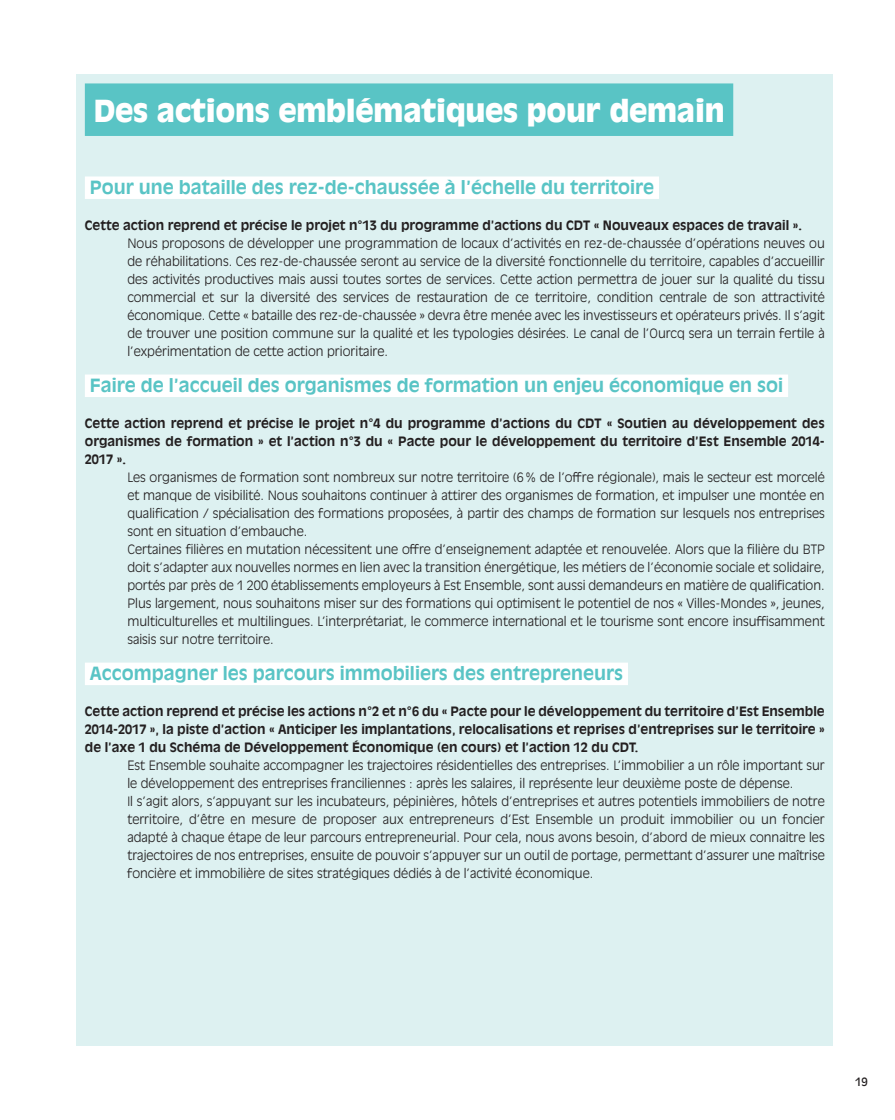
<style>
.page{position:relative;width:895px;height:1120px;background:#fff}
.page>*{position:absolute;margin:0;border:0;box-sizing:border-box;transform-origin:0 0}
.Titre_fond_bleu{font:900 30px "Antique Olive Std";letter-spacing:-.01em;color:#fff}
.Sous-titres_cartouch{font:700 18px "Antique Olive Std";color:#59c4c5}
.Texte_courant{font:300 12.75px/18px "Antique Olive Std";color:#231f20;text-align:justify}
.Texte_courant_gras{font:700 12.75px/18px "Antique Olive Std";color:#231f20;text-align:justify}
.t1{font:11.4px "Antique Olive Std";color:#231f20}
</style>
<div class="page">
<div style="left:76px;top:74px;width:757px;height:972px;background:#ddf1f1"></div>
<div style="left:85px;top:83px;width:648px;height:53px;background:#59c4c5"></div>
<div style="left:85px;top:176px;width:574px;height:23px;background:#fff"></div>
<div style="left:85px;top:374px;width:703px;height:23px;background:#fff"></div>
<div style="left:85px;top:662px;width:543px;height:23px;background:#fff"></div>
<p class="Titre_fond_bleu" style="left:94px;top:93px;width:632px">Des actions emblématiques pour demain</p>
<p class="Sous-titres_cartouch" style="left:90px;top:176px;width:566px">Pour une bataille des rez-de-chaussée à l’échelle du territoire</p>
<p class="Texte_courant_gras" style="left:85px;top:216px;width:719px">Cette action reprend et précise le projet n°13 du programme d’actions du CDT « Nouveaux espaces de travail ».</p>
<p class="Texte_courant" style="left:127px;top:234px;width:699px">Nous proposons de développer une programmation de locaux d’activités en rez-de-chaussée d’opérations neuves ou de réhabilitations. Ces rez-de-chaussée seront au service de la diversité fonctionnelle du territoire, capables d’accueillir des activités productives mais aussi toutes sortes de services. Cette action permettra de jouer sur la qualité du tissu commercial et sur la diversité des services de restauration de ce territoire, condition centrale de son attractivité économique. Cette « bataille des rez-de-chaussée » devra être menée avec les investisseurs et opérateurs privés. Il s’agit de trouver une position commune sur la qualité et les typologies désirées. Le canal de l’Ourcq sera un terrain fertile à l’expérimentation de cette action prioritaire.</p>
<p class="Sous-titres_cartouch" style="left:90px;top:374px;width:695px">Faire de l’accueil des organismes de formation un enjeu économique en soi</p>
<p class="Texte_courant_gras" style="left:85px;top:414px;width:741px">Cette action reprend et précise le projet n°4 du programme d’actions du CDT « Soutien au développement des organismes de formation » et l’action n°3 du « Pacte pour le développement du territoire d’Est Ensemble 2014- 2017 ».</p>
<p class="Texte_courant" style="left:127px;top:468px;width:699px">Les organismes de formation sont nombreux sur notre territoire (6% de l’offre régionale), mais le secteur est morcelé et manque de visibilité. Nous souhaitons continuer à attirer des organismes de formation, et impulser une montée en qualification / spécialisation des formations proposées, à partir des champs de formation sur lesquels nos entreprises sont en situation d’embauche.</p>
<p class="Texte_courant" style="left:127px;top:540px;width:699px">Certaines filières en mutation nécessitent une offre d’enseignement adaptée et renouvelée. Alors que la filière du BTP doit s’adapter aux nouvelles normes en lien avec la transition énergétique, les métiers de l’économie sociale et solidaire, portés par près de 1 200 établissements employeurs à Est Ensemble, sont aussi demandeurs en matière de qualification.<br>Plus largement, nous souhaitons miser sur des formations qui optimisent le potentiel de nos « Villes-Mondes », jeunes, multiculturelles et multilingues. L’interprétariat, le commerce international et le tourisme sont encore insuffisamment saisis sur notre territoire.</p>
<p class="Sous-titres_cartouch" style="left:90px;top:662px;width:535px">Accompagner les parcours immobiliers des entrepreneurs</p>
<p class="Texte_courant_gras" style="left:85px;top:702px;width:741px">Cette action reprend et précise les actions n°2 et n°6 du « Pacte pour le développement du territoire d’Est Ensemble 2014-2017 », la piste d’action « Anticiper les implantations, relocalisations et reprises d’entreprises sur le territoire » de l’axe 1 du Schéma de Développement Économique (en cours) et l’action 12 du CDT.</p>
<p class="Texte_courant" style="left:127px;top:756px;width:699px">Est Ensemble souhaite accompagner les trajectoires résidentielles des entreprises. L’immobilier a un rôle important sur le développement des entreprises franciliennes : après les salaires, il représente leur deuxième poste de dépense.</p>
<p class="Texte_courant" style="left:127px;top:792px;width:699px">Il s’agit alors, s’appuyant sur les incubateurs, pépinières, hôtels d’entreprises et autres potentiels immobiliers de notre territoire, d’être en mesure de proposer aux entrepreneurs d’Est Ensemble un produit immobilier ou un foncier adapté à chaque étape de leur parcours entrepreneurial. Pour cela, nous avons besoin, d’abord de mieux connaitre les trajectoires de nos entreprises, ensuite de pouvoir s’appuyer sur un outil de portage, permettant d’assurer une maîtrise foncière et immobilière de sites stratégiques dédiés à de l’activité économique.</p>
<p class="t1" style="left:855px;top:1075px;width:14px">19</p>
</div>
